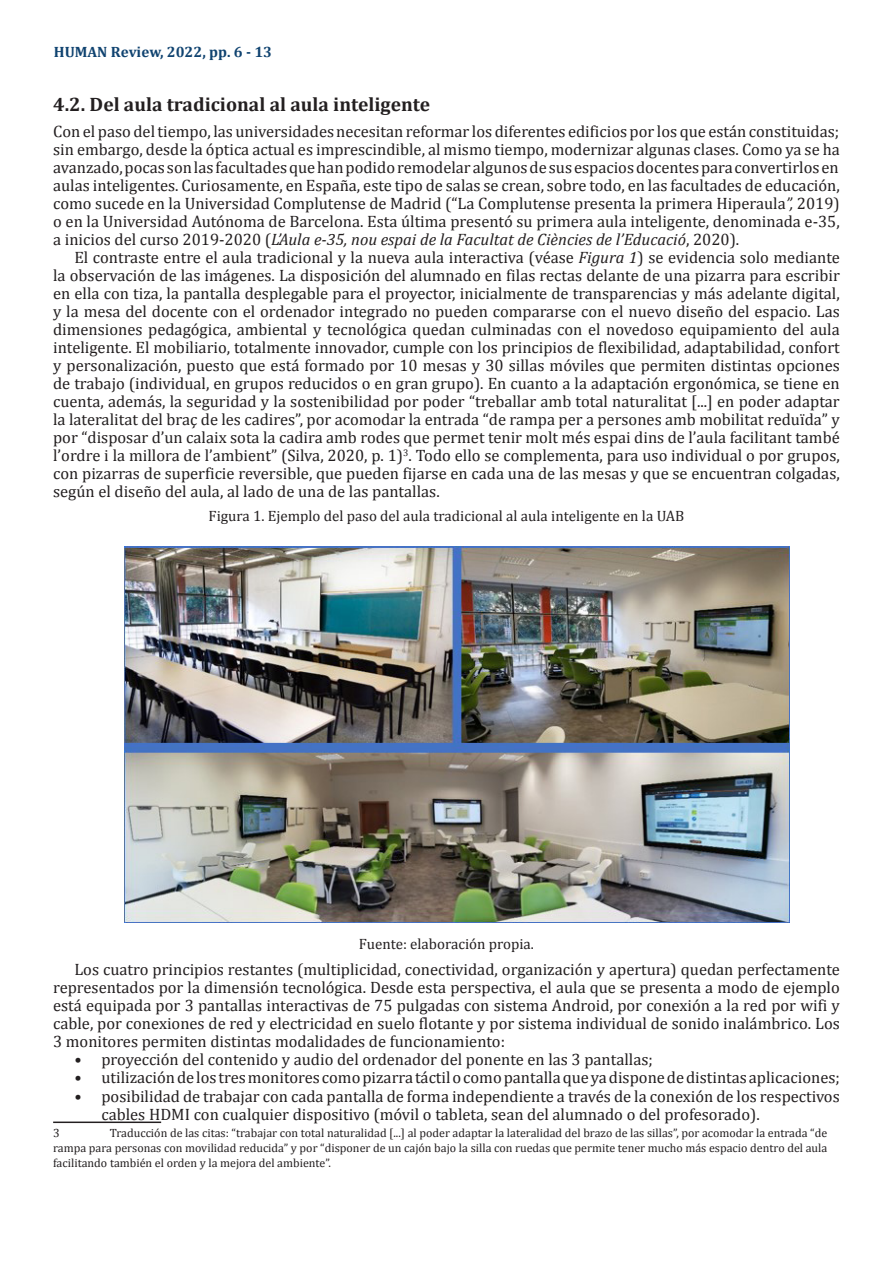
<style>
.page{position:relative;width:893px;height:1263px;background:#fff}
.page>*{position:absolute;margin:0;border:0;box-sizing:border-box;transform-origin:0 0}
.Parrafo-Arranque{font:700 19.5px "Cambria";color:#231f20}
.Parrafos-siguientes{font:16.5px/18px "Cambria";color:#231f20;text-align:justify}
.Parrafo-Arranque-2{font:16.5px/18px "Cambria";color:#231f20;text-align:justify}
.Fuente-Tablas{font:15px "Cambria";color:#231f20}
.Parrafo-Arranque-3{font:700 15px "Cambria";color:#104370}
.Nota-al-pie{font:12px/15px "Cambria";color:#231f20;text-align:justify}
.s1{font-style:italic}
</style>
<div class="page">
<img style="left:125px;top:547px;width:664px;height:376px">
<hr style="left:53px;top:1121px;width:108px;height:2px;background:#231f20">
<p class="Parrafo-Arranque-3" style="left:54px;top:41px;width:220px">HUMAN Review, 2022, pp. 6 - 13</p>
<p class="Parrafo-Arranque" style="left:53px;top:90px;width:378px">4.2. Del aula tradicional al aula inteligente</p>
<p class="Parrafo-Arranque-2" style="left:53px;top:123px;width:788px">Con el paso deltiempo, las universidadesnecesitan reformar los diferentes edificios por los que están constituidas; sin embargo, desde la óptica actual es imprescindible, al mismo tiempo, modernizar algunas clases. Como ya se ha avanzado,pocas son las facultadesque han podido remodelaralgunos de sus espacios docentesparaconvertirlosen aulas inteligentes. Curiosamente, en España, este tipo de salas se crean, sobre todo, en las facultades de educación, como sucede en la Universidad Complutense de Madrid (“La Complutense presenta la primera Hiperaula<span class="s1">”,</span> 2019) o en la Universidad Autónoma de Barcelona. Esta última presentó su primera aula inteligente, denominada e-35, a inicios del curso 2019-2020 (<span class="s1">L’Aula e-35, nou espai de la Facultat de Ciències de l’Educació</span>, 2020).</p>
<p class="Parrafos-siguientes" style="left:53px;top:249px;width:788px;text-indent:21px">El contraste entre el aula tradicional y la nueva aula interactiva (véase <span class="s1">Figura 1</span>) se evidencia solo mediante la observación de las imágenes. La disposición del alumnado en filas rectas delante de una pizarra para escribir en ella con tiza, la pantalla desplegable para el proyector, inicialmente de transparencias y más adelante digital, y la mesa del docente con el ordenador integrado no pueden compararse con el nuevo diseño del espacio. Las dimensiones pedagógica, ambiental y tecnológica quedan culminadas con el novedoso equipamiento del aula inteligente. El mobiliario, totalmente innovador, cumple con los principios de flexibilidad, adaptabilidad, confort y personalización, puesto que está formado por 10 mesas y 30 sillas móviles que permiten distintas opciones de trabajo (individual, en grupos reducidos o en gran grupo). En cuanto a la adaptación ergonómica, se tiene en cuenta, además, la seguridad y la sostenibilidad por poder “treballar amb total naturalitat [...] en poder adaptar la lateralitat del braç de les cadires”, por acomodar la entrada “de rampa per a persones amb mobilitat reduïda” y por “disposar d’un calaix sota la cadira amb rodes que permet tenir molt més espai dins de l’aula facilitant també l’ordre i la millora de l’ambient” (Silva, 2020, p. 1)<sup>3</sup>. Todo ello se complementa, para uso individual o por grupos, con pizarras de superficie reversible, que pueden fijarse en cada una de las mesas y que se encuentran colgadas, según el diseño del aula, al lado de una de las pantallas.</p>
<p class="Fuente-Tablas" style="left:209px;top:507px;width:477px">Figura 1. Ejemplo del paso del aula tradicional al aula inteligente en la UAB</p>
<p class="Fuente-Tablas" style="left:359px;top:935px;width:177px">Fuente: elaboración propia.</p>
<p class="Parrafos-siguientes" style="left:53px;top:961px;width:788px;text-indent:21px">Los cuatro principios restantes (multiplicidad, conectividad, organización y apertura) quedan perfectamente representados por la dimensión tecnológica. Desde esta perspectiva, el aula que se presenta a modo de ejemplo está equipada por 3 pantallas interactivas de 75 pulgadas con sistema Android, por conexión a la red por wifi y cable, por conexiones de red y electricidad en suelo flotante y por sistema individual de sonido inalámbrico. Los 3 monitores permiten distintas modalidades de funcionamiento:</p>
<p class="Parrafos-siguientes" style="left:74px;top:1051px;width:580px">• proyección del contenido y audio del ordenador del ponente en las 3 pantallas;</p>
<p class="Parrafos-siguientes" style="left:74px;top:1069px;width:767px">• utilización de los tres monitores como pizarra táctil o como pantalla que ya dispone de distintas aplicaciones;</p>
<p class="Parrafos-siguientes" style="left:101px;top:1087px;width:740px;text-indent:-27px">• posibilidad de trabajar con cada pantalla de forma independiente a través de la conexión de los respectivos cables HDMI con cualquier dispositivo (móvil o tableta, sean del alumnado o del profesorado).</p>
<p class="Nota-al-pie" style="left:53px;top:1126px;width:8px">3</p>
<p class="Nota-al-pie" style="left:53px;top:1126px;width:776px;text-indent:57px">Traducción de las citas: “trabajar con total naturalidad [...] al poder adaptar la lateralidad del brazo de las sillas”, por acomodar la entrada “de rampa para personas con movilidad reducida” y por “disponer de un cajón bajo la silla con ruedas que permite tener mucho más espacio dentro del aula facilitando también el orden y la mejora del ambiente”.</p>
</div>
